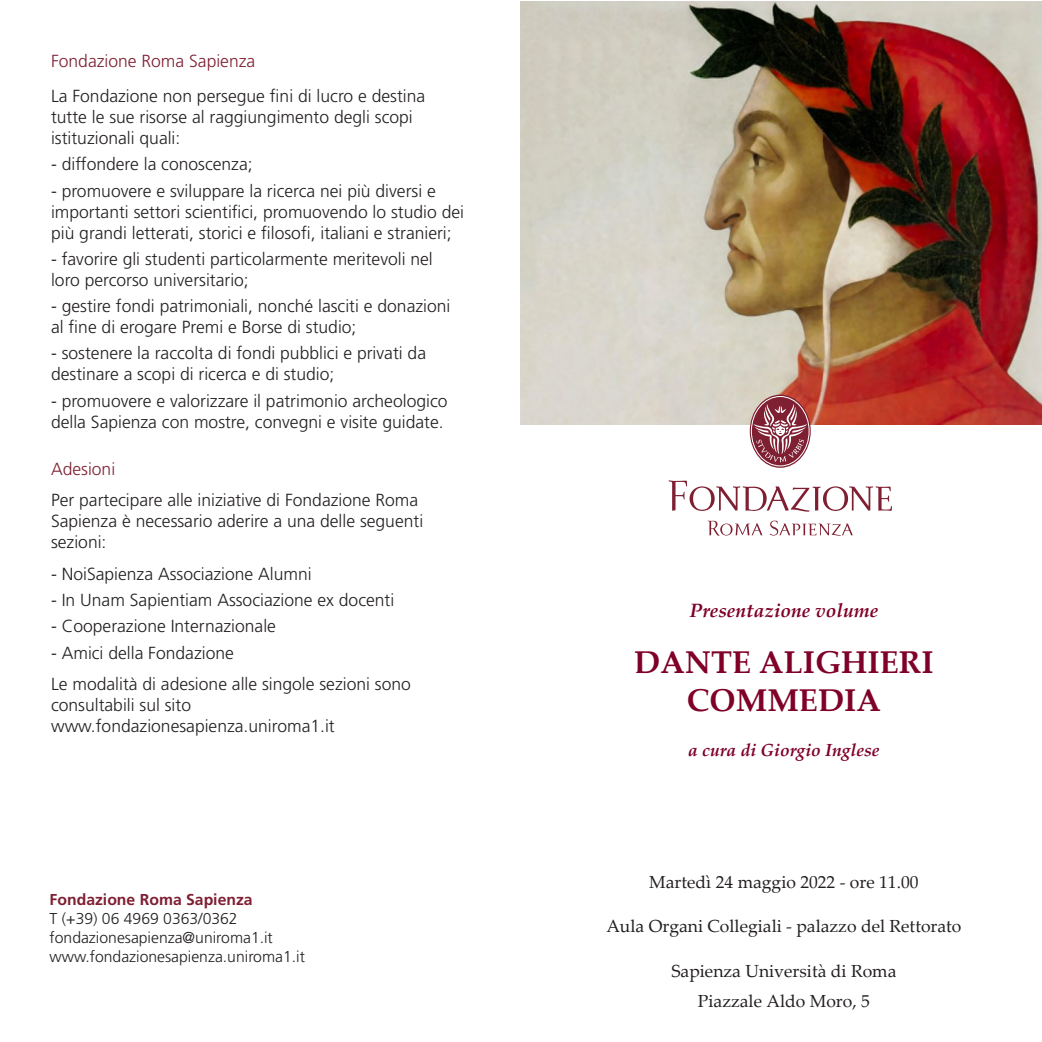
<style>
.page{position:relative;width:1042px;height:1042px;background:#fff}
.page>*{position:absolute;margin:0;border:0;box-sizing:border-box;transform-origin:0 0}
.t1{font:700 31.5px/37.8px "Palatino Linotype";color:#7f0128;text-align:center}
.t2{font:italic 700 19.25px "Palatino Linotype";color:#7f0128}
.t3{font:300 17.5px/21px "Frutiger LT Std";color:#231f20}
.t4{font:17.5px/29.8px "Palatino Linotype";color:#231f20;text-align:center}
.t5{font:300 17.5px "Frutiger LT Std";color:#7e1f32}
.t6{font:italic 700 17.5px "Palatino Linotype";color:#7f0128}
.t7{font:300 15.75px/18.9px "Frutiger LT Std";color:#231f20}
.t8{font:700 15.75px "Frutiger LT Std";color:#7e1f32}
</style>
<div class="page">
<img style="left:521px;top:1px;width:521px;height:424px">
<svg style="left:751px;top:396px;width:58px;height:70px;background:#a96973"></svg>
<svg style="left:668px;top:480px;width:224px;height:32px"></svg>
<svg style="left:708px;top:520px;width:54px;height:16px"></svg>
<svg style="left:770px;top:520px;width:83px;height:16px"></svg>
<p class="t5" style="left:51px;top:51px;width:206px">Fondazione Roma Sapienza</p>
<p class="t3" style="left:51px;top:86px;width:376px">La Fondazione non persegue fini di lucro e destina tutte le sue risorse al raggiungimento degli scopi istituzionali quali:</p>
<p class="t3" style="left:51px;top:154px;width:203px">- diffondere la conoscenza;</p>
<p class="t3" style="left:51px;top:180px;width:414px">- promuovere e sviluppare la ricerca nei più diversi e importanti settori scientifici, promuovendo lo studio dei più grandi letterati, storici e filosofi, italiani e stranieri;</p>
<p class="t3" style="left:51px;top:248px;width:383px">- favorire gli studenti particolarmente meritevoli nel loro percorso universitario;</p>
<p class="t3" style="left:51px;top:296px;width:401px">- gestire fondi patrimoniali, nonché lasciti e donazioni al fine di erogare Premi e Borse di studio;</p>
<p class="t3" style="left:51px;top:343px;width:376px">- sostenere la raccolta di fondi pubblici e privati da destinare a scopi di ricerca e di studio;</p>
<p class="t3" style="left:51px;top:390px;width:398px">- promuovere e valorizzare il patrimonio archeologico della Sapienza con mostre, convegni e visite guidate.</p>
<p class="t5" style="left:51px;top:459px;width:66px">Adesioni</p>
<p class="t3" style="left:51px;top:490px;width:374px">Per partecipare alle iniziative di Fondazione Roma<br>Sapienza è necessario aderire a una delle seguenti sezioni:</p>
<p class="t3" style="left:51px;top:563px;width:262px">- NoiSapienza Associazione Alumni</p>
<p class="t3" style="left:51px;top:590px;width:345px">- In Unam Sapientiam Associazione ex docenti</p>
<p class="t3" style="left:51px;top:616px;width:226px">- Cooperazione Internazionale</p>
<p class="t3" style="left:51px;top:637px;width:361px;line-height:31.5px">- Amici della Fondazione<br>Le modalità di adesione alle singole sezioni sono</p>
<p class="t3" style="left:51px;top:695px;width:285px">consultabili sul sito www.fondazionesapienza.uniroma1.it</p>
<p class="t8" style="left:50px;top:890px;width:205px">Fondazione Roma Sapienza</p>
<p class="t7" style="left:50px;top:909px;width:257px">T (+39) 06 4969 0363/0362 fondazionesapienza@uniroma1.it www.fondazionesapienza.uniroma1.it</p>
<p class="t2" style="left:689px;top:597px;width:190px">Presentazione volume</p>
<h1 class="t1" style="left:634px;top:642px;width:301px">DANTE ALIGHIERI<br>COMMEDIA</h1>
<p class="t6" style="left:688px;top:737px;width:193px">a cura di Giorgio Inglese</p>
<p class="t4" style="left:649px;top:866px;width:271px">Martedì 24 maggio 2022 - ore 11.00</p>
<p class="t4" style="left:606px;top:911px;width:357px">Aula Organi Collegiali - palazzo del Rettorato</p>
<p class="t4" style="left:671px;top:955px;width:227px">Sapienza Università di Roma<br>Piazzale Aldo Moro, 5</p>
</div>
